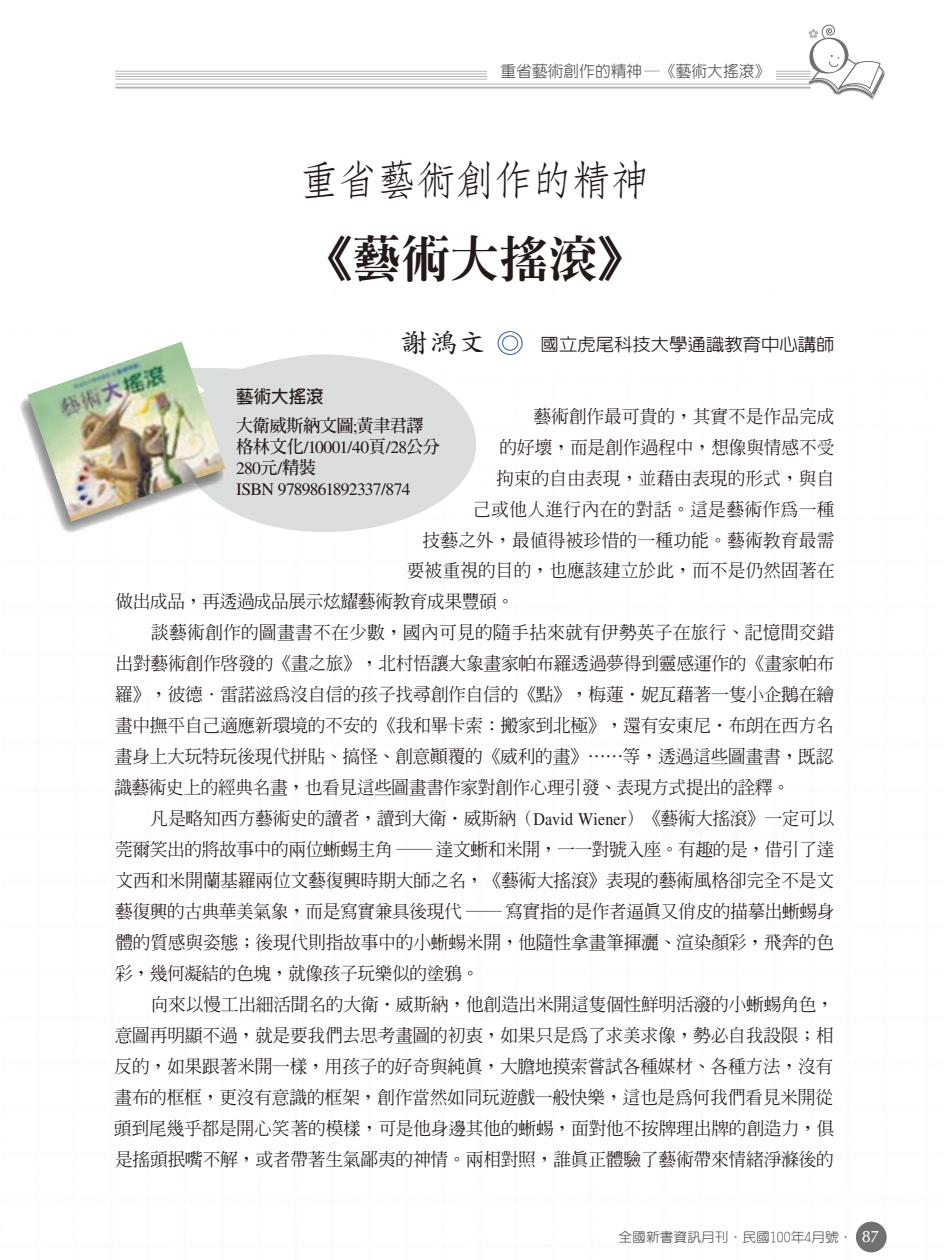
<style>
.page{position:relative;width:945px;height:1260px;background:#fff}
.page>*{position:absolute;margin:0;border:0;box-sizing:border-box;transform-origin:0 0}
.t1{font:49px "AR Ming B5 Heavy E Ten B5 H";color:#231916}
.t2{font:42px "AR Fang Song B5 Medium E Ten B5 H";letter-spacing:-.075em;color:#231916}
.t3{font:17.85px "AR Ming B5 Medium E Ten B5 H";letter-spacing:-.02em;color:#231916}
.t4{font:17.85px "AR Ming B5 Medium E Ten B5 H";color:#231916}
.t5{font:17.85px "AR Ming B5 Medium E Ten B5 H";letter-spacing:.01em;color:#231916}
.t6{font:17.85px "AR Ming B5 Medium E Ten B5 H";letter-spacing:.005em;color:#231916}
.t7{font:17.85px "AR Ming B5 Medium E Ten B5 H";letter-spacing:.015em;color:#231916}
.t8{font:17.5px/21px "Times";letter-spacing:-.04em;color:#231916}
.t9{font:17.5px "AR New Hei B5 HK Medium E Ten B5 H";color:#231916;scale:1.05 1}
.t10{font:17.5px "AR Ming B5 Bold E Ten B5 H";letter-spacing:-.04em;color:#231916}
.t11{font:17.5px "AR New Hei B5 Bold E Ten B5 H";color:#231916}
.t12{font:15.75px "AR New Hei B5 Medium E Ten B5 H";color:#595857}
.t13{font:13.12px "AR Yuan B5 Medium E Ten B5 H";color:#595857;scale:1.05 1}
.s1{font-family:"AR Kai B5 HK Bold E Ten B5 H";font-size:26.25px}
.s2{font-family:"AR Kai B5 HK Bold E Ten B5 H";font-size:26.25px;color:#002970}
.s3{font-family:"Times"}
.s4{font-family:"AR Ming B5 Bold E Ten B5 H"}
.s5{font-family:"CG Omega";font-size:16.62px;color:#fff}
</style>
<div class="page">
<hr style="left:115px;top:71px;width:696px;height:1px;background:#b5b5b6">
<hr style="left:115px;top:74px;width:696px;height:1px;background:#b5b5b6">
<hr style="left:115px;top:76px;width:696px;height:1px;background:#b5b5b6">
<hr style="left:115px;top:79px;width:696px;height:1px;background:#b5b5b6">
<hr style="left:115px;top:84px;width:696px;height:1px;background:#b5b5b6">
<hr style="left:115px;top:87px;width:696px;height:2px;background:#b5b5b6">
<svg style="left:806px;top:24px;width:79px;height:76px"></svg>
<div style="left:487px;top:57px;width:289px;height:24px;background:#fff"></div>
<svg style="left:228px;top:354px;width:248px;height:178px;fill:#dcdddd"></svg>
<img style="left:20px;top:398px;width:82px;height:135px">
<img style="left:27px;top:341px;width:199px;height:181px">
<p class="t12" style="left:501px;top:65px;width:271px">重省藝術創作的精神─《藝術大搖滾》</p>
<h2 class="t2" style="left:299px;top:164px;width:354px">重省藝術創作的精神</h2>
<h1 class="t1" style="left:303px;top:240px;width:345px">《藝術大搖滾》</h1>
<p class="t9" style="left:401px;top:338px;width:415px"><span class="s1">謝鴻文</span> <span class="s2">◎</span> 國立虎尾科技大學通識教育中心講師</p>
<p class="t11" style="left:236px;top:390px;width:89px">藝術大搖滾</p>
<p class="t10" style="left:236px;top:419px;width:190px">大衛威斯納文圖<span class="s3">;</span>黃聿君譯</p>
<p class="t8" style="left:236px;top:438px;width:206px"><span class="s4">格林文化</span>/10001/40<span class="s4">頁</span>/28<span class="s4">公分<br></span>280<span class="s4">元</span>/<span class="s4">精裝<br></span>ISBN 9789861892337/874</p>
<p class="t3" style="left:533px;top:409px;width:303px">藝術創作最可貴的，其實不是作品完成</p>
<p class="t3" style="left:499px;top:440px;width:337px">的好壞，而是創作過程中，想像與情感不受</p>
<p class="t4" style="left:496px;top:471px;width:340px">拘束的自由表現，並藉由表現的形式，與自</p>
<p class="t7" style="left:473px;top:502px;width:363px">己或他人進行內在的對話。這是藝術作為一種</p>
<p class="t6" style="left:422px;top:533px;width:414px">技藝之外，最值得被珍惜的一種功能。藝術教育最需</p>
<p class="t4" style="left:407px;top:564px;width:429px">要被重視的目的，也應該建立於此，而不是仍然固著在</p>
<p class="t3" style="left:115px;top:595px;width:400px">做出成品，再透過成品展示炫耀藝術教育成果豐碩。</p>
<p class="t5" style="left:151px;top:626px;width:685px">談藝術創作的圖畫書不在少數，國內可見的隨手拈來就有伊勢英子在旅行、記憶間交錯</p>
<p class="t3" style="left:115px;top:657px;width:720px">出對藝術創作啟發的《畫之旅》，北村悟讓大象畫家帕布羅透過夢得到靈感運作的《畫家帕布</p>
<p class="t3" style="left:115px;top:688px;width:720px">羅》，彼德．雷諾滋為沒自信的孩子找尋創作自信的《點》，梅蓮‧妮瓦藉著一隻小企鵝在繪</p>
<p class="t3" style="left:115px;top:719px;width:720px">畫中撫平自己適應新環境的不安的《我和畢卡索：搬家到北極》，還有安東尼‧布朗在西方名</p>
<p class="t3" style="left:115px;top:750px;width:720px">畫身上大玩特玩後現代拼貼、搞怪、創意顛覆的《威利的畫》⋯⋯等，透過這些圖畫書，既認</p>
<p class="t3" style="left:114px;top:781px;width:677px">識藝術史上的經典名畫，也看見這些圖畫書作家對創作心理引發、表現方式提出的詮釋。</p>
<p class="t3" style="left:150px;top:812px;width:686px">凡是略知西方藝術史的讀者，讀到大衛‧威斯納（<span class="s3">David Wiener</span>）《藝術大搖滾》一定可以</p>
<p class="t3" style="left:115px;top:843px;width:721px">莞爾笑出的將故事中的兩位蜥蜴主角 ─達文蜥和米開，一一對號入座。有趣的是，借引了達</p>
<p class="t3" style="left:115px;top:874px;width:720px">文西和米開蘭基羅兩位文藝復興時期大師之名，《藝術大搖滾》表現的藝術風格卻完全不是文</p>
<p class="t3" style="left:115px;top:905px;width:721px">藝復興的古典華美氣象，而是寫實兼具後現代 ─寫實指的是作者逼真又俏皮的描摹出蜥蜴身</p>
<p class="t3" style="left:115px;top:936px;width:720px">體的質感與姿態；後現代則指故事中的小蜥蜴米開，他隨性拿畫筆揮灑、渲染顏彩，飛奔的色</p>
<p class="t3" style="left:115px;top:967px;width:366px">彩，幾何凝結的色塊，就像孩子玩樂似的塗鴉。</p>
<p class="t3" style="left:151px;top:998px;width:685px">向來以慢工出細活聞名的大衛‧威斯納，他創造出米開這隻個性鮮明活潑的小蜥蜴角色，</p>
<p class="t3" style="left:115px;top:1029px;width:720px">意圖再明顯不過，就是要我們去思考畫圖的初衷，如果只是為了求美求像，勢必自我設限；相</p>
<p class="t3" style="left:114px;top:1060px;width:720px">反的，如果跟著米開一樣，用孩子的好奇與純真，大膽地摸索嘗試各種媒材、各種方法，沒有</p>
<p class="t3" style="left:114px;top:1091px;width:720px">畫布的框框，更沒有意識的框架，創作當然如同玩遊戲一般快樂，這也是為何我們看見米開從</p>
<p class="t3" style="left:114px;top:1122px;width:722px">頭到尾幾乎都是開心笑著的模樣，可是他身邊其他的蜥蜴，面對他不按牌理出牌的創造力，俱</p>
<p class="t3" style="left:115px;top:1153px;width:720px">是搖頭抿嘴不解，或者帶著生氣鄙夷的神情。兩相對照，誰真正體驗了藝術帶來情緒淨滌後的</p>
<p class="t13" style="left:618px;top:1232px;width:250px">全國新書資訊月刊．民國100年4月號． <span class="s5">87</span></p>
</div>
